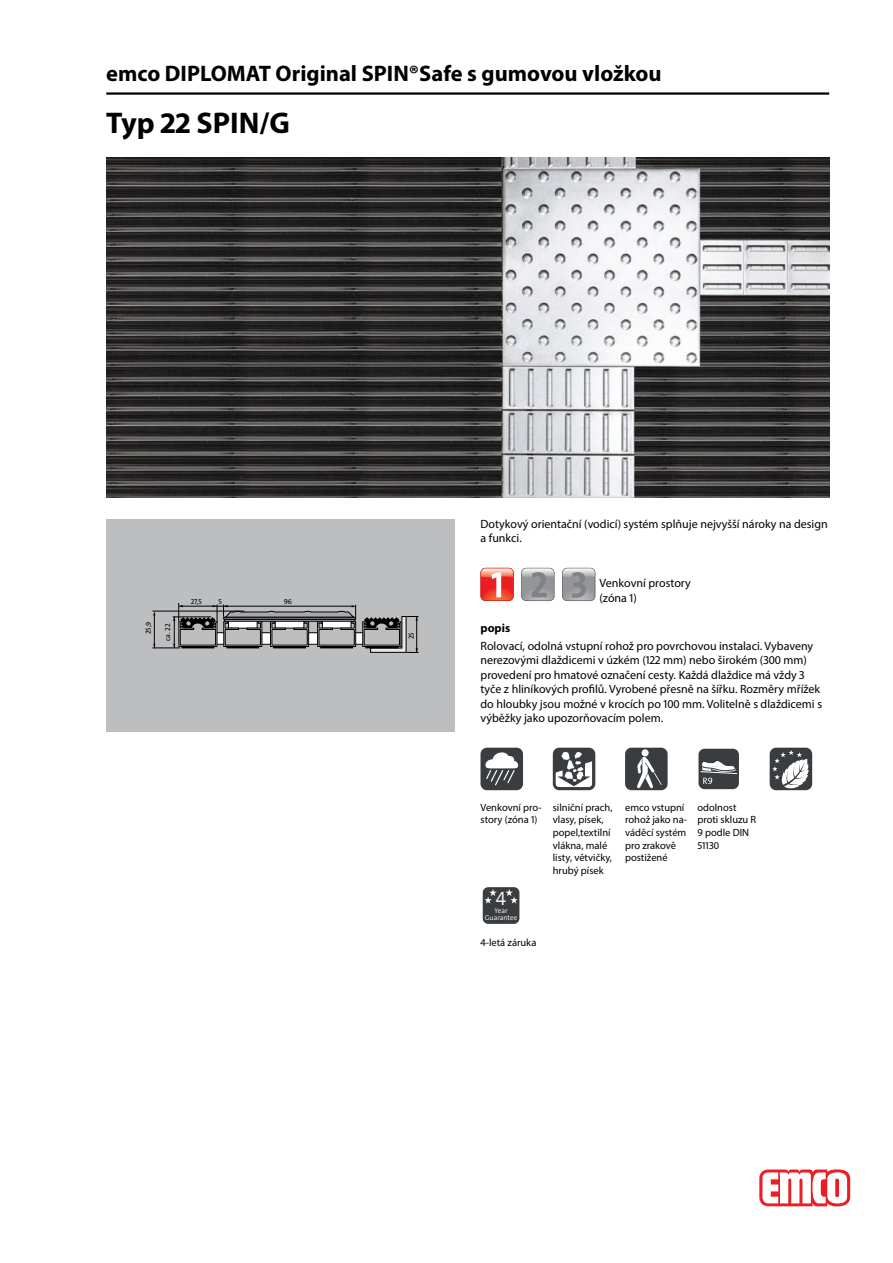
<style>
.page{position:relative;width:893px;height:1263px;background:#fff}
.page>*{position:absolute;margin:0;border:0;box-sizing:border-box;transform-origin:0 0}
.typ_bau{font:700 30px "Myriad Pro";color:#000}
.titel1_em_bau{font:700 22.5px "Myriad Pro";color:#000}
.BILDR{font:300 19.5px "The Sans Os F";color:#fff}
.fliesstext_bau{font:12px/14.4px "Myriad Pro";color:#000}
.Stoerer{font:12px/14.4px "Myriad Pro";color:#000}
.fliesstext_bold_bau{font:700 12px "Myriad Pro";color:#000}
.mouseovertext_bau{font:10.5px/12.6px "Myriad Pro";color:#000}
.BILDR-2{font:7.2px "The Sans Os F";color:#000}
.BILDR-3{font:300 7.05px/7.8px "The Sans Os F";color:#fff;text-align:center}
</style>
<div class="page">
<img style="left:106px;top:157px;width:723px;height:340px">
<hr style="left:106px;top:92px;width:723px;height:3px;background:#000">
<svg style="left:759px;top:1169px;width:91px;height:37px"></svg>
<div style="left:106px;top:519px;width:349px;height:212px;background:#bcbec0"></div>
<div style="left:355px;top:633px;width:9px;height:11px;background:#fff"></div>
<div style="left:355px;top:632px;width:9px;height:12px;border:1px solid #000"></div>
<svg style="left:153px;top:603px;width:203px;height:46px"></svg>
<svg style="left:362px;top:616px;width:56px;height:37px"></svg>
<svg style="left:521px;top:568px;width:33px;height:33px"></svg>
<svg style="left:562px;top:568px;width:33px;height:33px"></svg>
<svg style="left:480px;top:568px;width:34px;height:33px"></svg>
<div style="left:480px;top:748px;width:43px;height:42px;background:#3a3d40;border-radius:6px"></div>
<svg style="left:485px;top:752px;width:34px;height:33px"></svg>
<div style="left:553px;top:748px;width:42px;height:42px;background:#3a3d40;border-radius:6px"></div>
<svg style="left:556px;top:752px;width:36px;height:35px"></svg>
<div style="left:625px;top:748px;width:43px;height:42px;background:#3a3d40;border-radius:6px"></div>
<div style="left:642px;top:749px;width:7px;height:7px;background:#fff;border-radius:50%"></div>
<svg style="left:637px;top:755px;width:25px;height:34px"></svg>
<div style="left:698px;top:749px;width:41px;height:40px;background:#3a3d40;border-radius:6px"></div>
<svg style="left:700px;top:761px;width:37px;height:23px"></svg>
<div style="left:770px;top:748px;width:42px;height:42px;background:#3a3d40;border-radius:6px"></div>
<svg style="left:772px;top:750px;width:37px;height:38px"></svg>
<div style="left:483px;top:887px;width:36px;height:37px;background:#3a3d40;border-radius:5px"></div>
<svg style="left:484px;top:889px;width:13px;height:15px"></svg>
<svg style="left:505px;top:889px;width:13px;height:15px"></svg>
<p class="titel1_em_bau" style="left:106px;top:59px;width:557px">emco DIPLOMAT Original SPIN®Safe s gumovou vložkou</p>
<p class="typ_bau" style="left:106px;top:103px;width:185px">Typ 22 SPIN/G</p>
<p class="BILDR-2" style="left:144px;top:634px;width:14px;rotate:-90deg">25,9</p>
<p class="BILDR-2" style="left:191px;top:597px;width:13px">27,5</p>
<p class="BILDR-2" style="left:219px;top:597px;width:5px">5</p>
<p class="BILDR-2" style="left:284px;top:597px;width:10px">96</p>
<p class="BILDR-2" style="left:163px;top:641px;width:19px;rotate:-90deg">ca. 22</p>
<p class="BILDR-2" style="left:407px;top:639px;width:8px;rotate:-90deg">25</p>
<p class="Stoerer" style="left:480px;top:516px;width:349px">Dotykový orientační (vodicí) systém splňuje nejvyšší nároky na design a funkci.</p>
<p class="fliesstext_bau" style="left:600px;top:576px;width:93px">Venkovní prostory (zóna 1)</p>
<p class="fliesstext_bold_bau" style="left:480px;top:620px;width:31px">popis</p>
<p class="fliesstext_bau" style="left:480px;top:638px;width:343px">Rolovací, odolná vstupní rohož pro povrchovou instalaci. Vybaveny nerezovými dlaždicemi v úzkém (122 mm) nebo širokém (300 mm) provedení pro hmatové označení cesty. Každá dlaždice má vždy 3 tyče z hliníkových profilů. Vyrobené přesně na šířku. Rozměry mřížek do hloubky jsou možné v krocích po 100 mm. Volitelně s dlaždicemi s výběžky jako upozorňovacím polem.</p>
<p class="mouseovertext_bau" style="left:480px;top:801px;width:63px">Venkovní pro&shy;story (zóna 1)</p>
<p class="mouseovertext_bau" style="left:553px;top:801px;width:61px">silniční prach, vlasy, písek, popel,textilní vlákna, malé listy, větvičky, hrubý písek</p>
<p class="mouseovertext_bau" style="left:625px;top:801px;width:63px">emco vstupní rohož jako na&shy;váděcí systém pro zrakově postižené</p>
<p class="mouseovertext_bau" style="left:697px;top:801px;width:60px">odolnost proti skluzu R<br>9 podle DIN<br>51130</p>
<p class="BILDR" style="left:496px;top:886px;width:12px">4</p>
<p class="BILDR-3" style="left:485px;top:906px;width:34px">Year<br>Guarantee</p>
<p class="mouseovertext_bau" style="left:480px;top:936px;width:57px">4-letá záruka</p>
</div>
